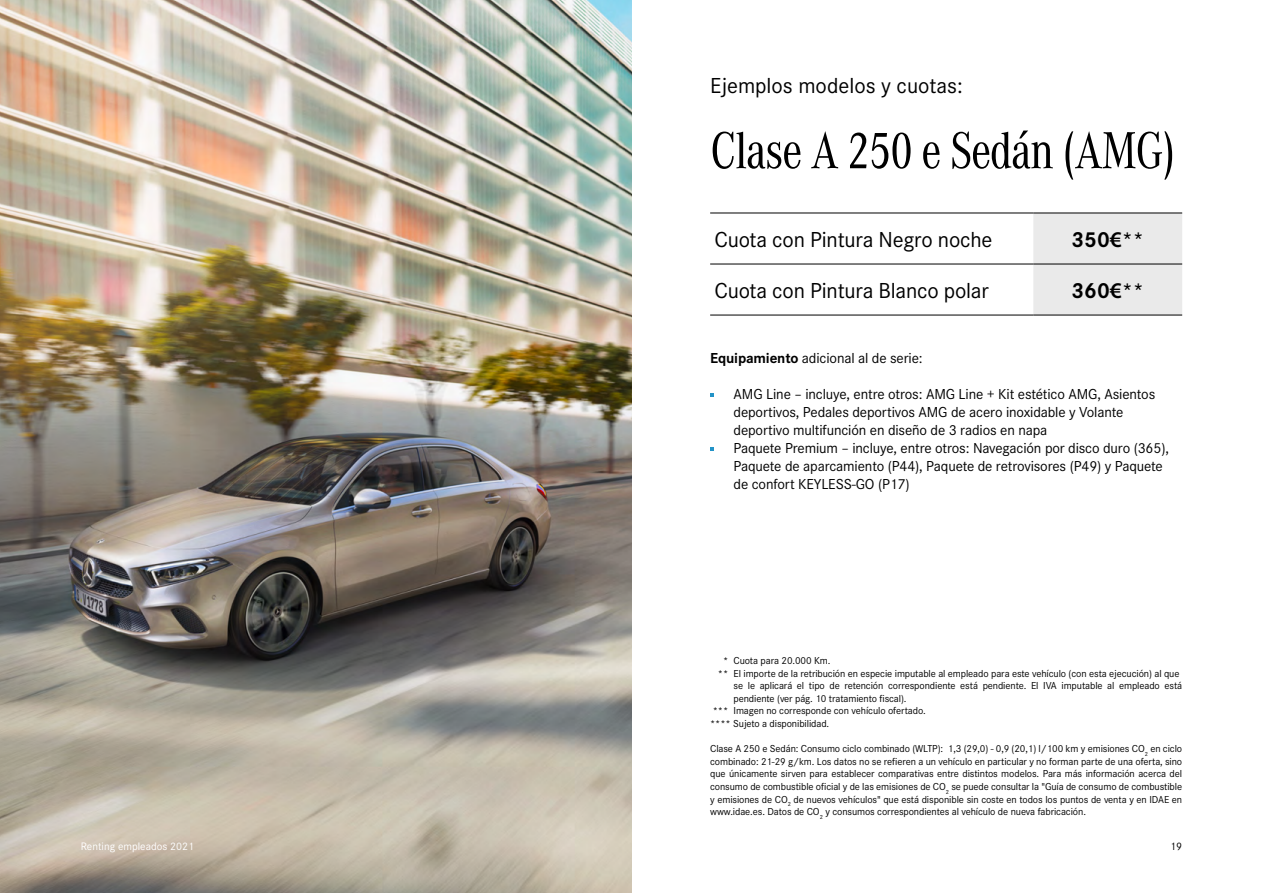
<style>
.page{position:relative;width:1263px;height:893px;background:#fff}
.page>*{position:absolute;margin:0;border:0;box-sizing:border-box;transform-origin:0 0}
.t1{font:54px "Corporate A Con";letter-spacing:-.03em;color:#000}
.t2{font:22.5px "Corporate S";letter-spacing:-.01em;color:#000}
.t3{font:700 22.5px "Corporate S";color:#000}
.t4{font:15px/18px "Corporate S";letter-spacing:-.01em;color:#000}
.t5{font:11.25px "Corporate S";color:#fff}
.t6{font:11.25px "Corporate S";color:#000}
.t7{font:10.5px/12.6px "Corporate S";letter-spacing:-.01em;color:#000;text-align:justify}
.s1{font-family:"Myriad Pro";font-weight:600}
.s2{font-weight:700}
</style>
<div class="page">
<img style="left:0;top:0;width:631px;height:893px">
<div style="left:1033px;top:214px;width:149px;height:101px;background:#eaeaea"></div>
<hr style="left:1033px;top:213px;width:149px;height:1px;background:#000">
<hr style="left:710px;top:264px;width:323px;height:1px;background:#000">
<hr style="left:1033px;top:264px;width:149px;height:1px;background:#000">
<hr style="left:710px;top:315px;width:323px;height:1px;background:#000">
<hr style="left:1033px;top:315px;width:149px;height:1px;background:#000">
<hr style="left:710px;top:213px;width:323px;height:1px;background:#000">
<svg style="left:710px;top:393px;width:4px;height:4px"></svg>
<svg style="left:710px;top:447px;width:4px;height:4px"></svg>
<h2 class="t2" style="left:710px;top:73px;width:254px">Ejemplos modelos y cuotas:</h2>
<h1 class="t1" style="left:710px;top:121px;width:467px">Clase A 250 e Sedán (AMG)</h1>
<h2 class="t2" style="left:714px;top:227px;width:279px">Cuota con Pintura Negro noche</h2>
<h2 class="t3" style="left:1071px;top:227px;width:74px">350<span class="s1">€</span>**</h2>
<h2 class="t2" style="left:714px;top:278px;width:276px">Cuota con Pintura Blanco polar</h2>
<h2 class="t3" style="left:1071px;top:278px;width:74px">360<span class="s1">€</span>**</h2>
<h3 class="t4" style="left:710px;top:350px;width:214px"><span class="s2">Equipamiento</span> adicional al de serie:</h3>
<p class="t4" style="left:733px;top:386px;width:437px">AMG Line – incluye, entre otros: AMG Line + Kit estético AMG, Asientos deportivos, Pedales deportivos AMG de acero inoxidable y Volante deportivo multifunción en diseño de 3 radios en napa<br>Paquete Premium – incluye, entre otros: Navegación por disco duro (365), Paquete de aparcamiento (P44), Paquete de retrovisores (P49) y Paquete de confort KEYLESS-GO (P17)</p>
<p class="t7" style="left:723px;top:654px;width:109px">* Cuota para 20.000 Km.</p>
<p class="t7" style="left:718px;top:667px;width:463px">** El importe de la retribución en especie imputable al empleado para este vehículo (con esta ejecución) al que</p>
<p class="t7" style="left:733px;top:679px;width:450px">se le aplicará el tipo de retención correspondiente está pendiente. El IVA imputable al empleado está</p>
<p class="t7" style="left:733px;top:692px;width:175px">pendiente (ver pág. 10 tratamiento fiscal).</p>
<p class="t7" style="left:713px;top:705px;width:215px">*** Imagen no corresponde con vehículo ofertado.</p>
<p class="t7" style="left:710px;top:717px;width:121px">**** Sujeto a disponibilidad.</p>
<p class="t7" style="left:710px;top:742px;width:474px">Clase A 250 e Sedán: Consumo ciclo combinado (WLTP): 1,3 (29,0) - 0,9 (20,1) l/100 km y emisiones CO<sub>2</sub> en ciclo combinado: 21-29 g/km. Los datos no se refieren a un vehículo en particular y no forman parte de una oferta, sino que únicamente sirven para establecer comparativas entre distintos modelos. Para más información acerca del consumo de combustible oficial y de las emisiones de CO<sub>2</sub> se puede consultar la "Guía de consumo de combustible y emisiones de CO<sub>2</sub> de nuevos vehículos" que está disponible sin coste en todos los puntos de venta y en IDAE en www.idae.es. Datos de CO<sub>2</sub> y consumos correspondientes al vehículo de nueva fabricación.</p>
<p class="t5" style="left:81px;top:840px;width:115px">Renting empleados 2021</p>
<p class="t6" style="left:1170px;top:840px;width:13px">19</p>
</div>
